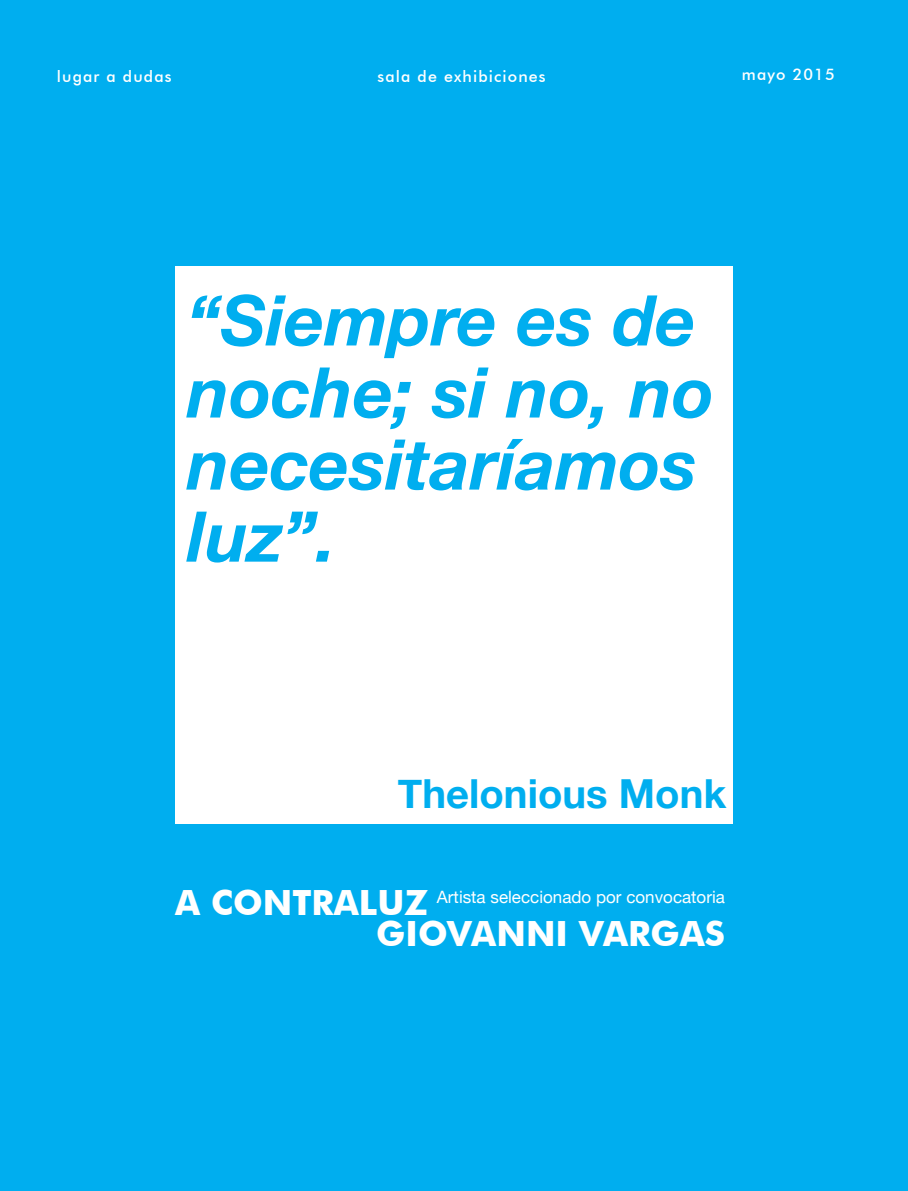
<style>
.page{position:relative;width:908px;height:1191px;background:#fff}
.page>*{position:absolute;margin:0;border:0;box-sizing:border-box;transform-origin:0 0}
.t1{font:italic 700 70px/72px "Helvetica Neue";color:#00aeef}
.t2{font:700 40px "Helvetica Neue";color:#00aeef}
.t3{font:700 34.8px/30.6px "Futura BT";color:#fff}
.t4{font:17px "Helvetica Neue";color:#fff}
.t5{font:500 16px "Futura BT";letter-spacing:.07em;color:#fff}
</style>
<div class="page">
<div style="left:0;top:0;width:907px;height:1191px;background:#00aeef"></div>
<div style="left:175px;top:266px;width:557px;height:557px;background:#fff"></div>
<p class="t5" style="left:57px;top:66px;width:116px">lugar a dudas</p>
<p class="t5" style="left:741px;top:65px;width:94px">mayo 2015</p>
<p class="t5" style="left:377px;top:67px;width:170px">sala de exhibiciones</p>
<p class="t1" style="left:187px;top:286px;width:528px">“Siempre es de noche; si no, no necesitaríamos luz”.</p>
<p class="t2" style="left:398px;top:762px;width:330px">Thelonious Monk</p>
<p class="t3" style="left:376px;top:887px;width:350px;text-indent:-201px">A CONTRALUZ<br>GIOVANNI VARGAS</p>
<p class="t4" style="left:437px;top:885px;width:289px">Artista seleccionado por convocatoria</p>
</div>
